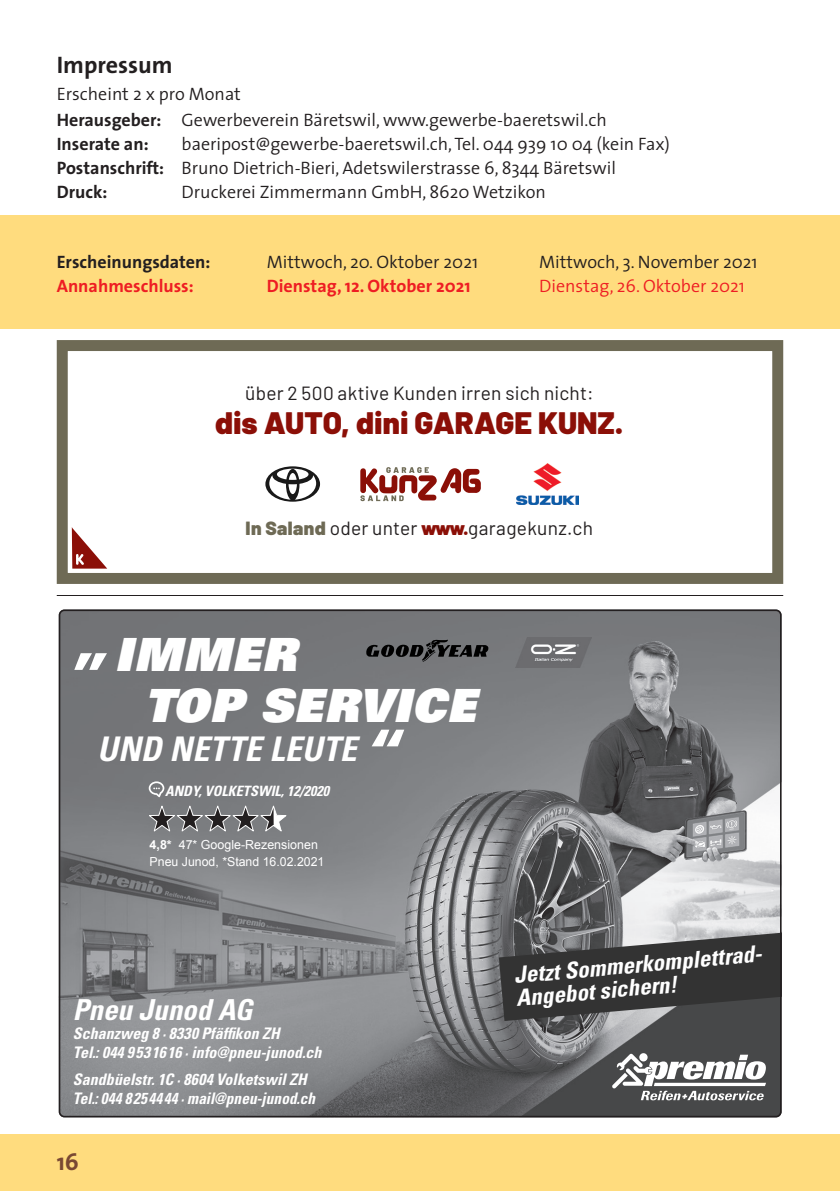
<style>
.page{position:relative;width:840px;height:1191px;background:#fff}
.page>*{position:absolute;margin:0;border:0;box-sizing:border-box;transform-origin:0 0}
.t1{font:45.8px/50.8px "Univers LT Std X Black Obl";letter-spacing:.025em;color:#fff}
.t2{font:italic 700 condensed 34px "Univers LT Std";letter-spacing:.01em;color:#fff}
.t3{font:900 31px "Barlow";color:#8b0f07}
.t4{font:italic 700 condensed 28.8px "Univers LT Std";color:#fff}
.t5{font:700 24px "The Sans";color:#231f20}
.t6{font:700 24px "The Sans";color:#794833}
.t7{font:italic 700 condensed 23px/23px "Univers LT Std";color:#fff}
.t8{font:19px "Barlow";letter-spacing:.015em;color:#231f20}
.t9{font:300 18px/24px "The Sans";color:#231f20}
.t10{font:700 18px "The Sans";color:#ee1d23}
.t11{font:700 18px "The Sans";color:#231f20}
.t12{font:300 18px "The Sans";color:#ee1d23}
.t13{font:italic 700 condensed 16px/19.2px "Univers LT Std";letter-spacing:.005em;color:#fff}
.t14{font:italic 700 condensed 14.2px "Univers LT Std";color:#fff}
.t15{font:12.4px/17px "Arial";color:#fff}
.s1{font-weight:700}
.s2{font-weight:900;color:#6e6a55}
.s3{font-weight:900;color:#8b0f07}
</style>
<div class="page">
<div style="left:0;top:215px;width:839px;height:114px;background:#ffdc7e"></div>
<div style="left:0;top:1134px;width:839px;height:57px;background:#ffdc7e"></div>
<hr style="left:57px;top:595px;width:725px;height:1px;background:#231f20">
<div style="left:57px;top:340px;width:725px;height:244px;border:11px solid #6e6a55"></div>
<svg style="left:72px;top:527px;width:35px;height:41px"></svg>
<img style="left:516px;top:463px;width:62px;height:42px">
<svg style="left:360px;top:467px;width:120px;height:34px"></svg>
<svg style="left:265px;top:466px;width:55px;height:35px"></svg>
<img style="left:59px;top:611px;width:722px;height:506px">
<img style="left:515px;top:637px;width:76px;height:30px">
<svg style="left:365px;top:639px;width:123px;height:23px;background:#4e5052"></svg>
<svg style="left:148px;top:805px;width:139px;height:27px;background:#7c7c7e"></svg>
<svg style="left:498px;top:920px;width:280px;height:101px;background:#545455"></svg>
<svg style="left:612px;top:1053px;width:153px;height:47px"></svg>
<svg style="left:371px;top:729px;width:33px;height:17px"></svg>
<svg style="left:74px;top:653px;width:33px;height:17px"></svg>
<svg style="left:149px;top:781px;width:15px;height:16px"></svg>
<h3 class="t5" style="left:57px;top:55px;width:117px">Impressum</h3>
<p class="t9" style="left:57px;top:82px;width:551px;line-height:26.8px">Erscheint 2 x pro Monat<br><span class="s1">Herausgeber:</span> Gewerbeverein Bäretswil, www.gewerbe-baeretswil.ch</p>
<p class="t11" style="left:57px;top:137px;width:93px">Inserate an:</p>
<p class="t9" style="left:57px;top:134px;width:614px;text-indent:125px">baeripost@gewerbe-baeretswil.ch, Tel. 044 939 10 04 (kein Fax)<br><span class="s1">Postanschrift:</span> Bruno Dietrich-Bieri, Adetswilerstrasse 6, 8344 Bäretswil<br><span class="s1">Druck:</span></p>
<p class="t9" style="left:181px;top:182px;width:365px">Druckerei Zimmermann GmbH, 8620 Wetzikon</p>
<p class="t11" style="left:57px;top:254px;width:155px">Erscheinungsdaten:</p>
<p class="t9" style="left:266px;top:251px;width:213px">Mittwoch, 20. Oktober 2021</p>
<p class="t9" style="left:539px;top:251px;width:220px">Mittwoch, 3. November 2021</p>
<p class="t10" style="left:57px;top:278px;width:138px">Annahmeschluss:</p>
<p class="t10" style="left:266px;top:278px;width:205px">Dienstag, 12. Oktober 2021</p>
<p class="t12" style="left:539px;top:279px;width:207px">Dienstag, 26. Oktober 2021</p>
<p class="t8" style="left:245px;top:380px;width:349px">über 2 500 aktive Kunden irren sich nicht:</p>
<h3 class="t3" style="left:215px;top:402px;width:409px">dis AUTO, dini GARAGE KUNZ.</h3>
<p class="t8" style="left:245px;top:516px;width:348px"><span class="s2">In Saland</span> oder unter <span class="s3">www.</span>garagekunz.ch</p>
<h1 class="t1" style="left:144px;top:629px;width:332px;text-indent:-30px">IMMER<br>TOP SERVICE</h1>
<h2 class="t2" style="left:97px;top:736px;width:261px">UND NETTE LEUTE</h2>
<p class="t14" style="left:165px;top:785px;width:165px">ANDY, VOLKETSWIL, 12/2020</p>
<p class="t15" style="left:149px;top:836px;width:176px"><span class="s1">4,8*</span> 47* Google-Rezensionen<br>Pneu Junod, *Stand 16.02.2021</p>
<h3 class="t4" style="left:73px;top:998px;width:181px">Pneu Junod AG</h3>
<p class="t13" style="left:73px;top:1025px;width:250px">Schanzweg 8 · 8330 Pfäffikon ZH<br>Tel.: 044 9 53 16 16 · info@pneu-junod.ch</p>
<p class="t13" style="left:73px;top:1071px;width:243px">Sandbüelstr. 1C · 8604 Volketswil ZH<br>Tel.: 044 8 25 44 44 · mail@pneu-junod.ch</p>
<h3 class="t6" style="left:57px;top:1152px;width:24px">16</h3>
<p class="t7" style="left:513px;top:966px;width:253px;rotate:-5deg">Jetzt Sommerkomplettrad-<br>Angebot sichern!</p>
</div>
